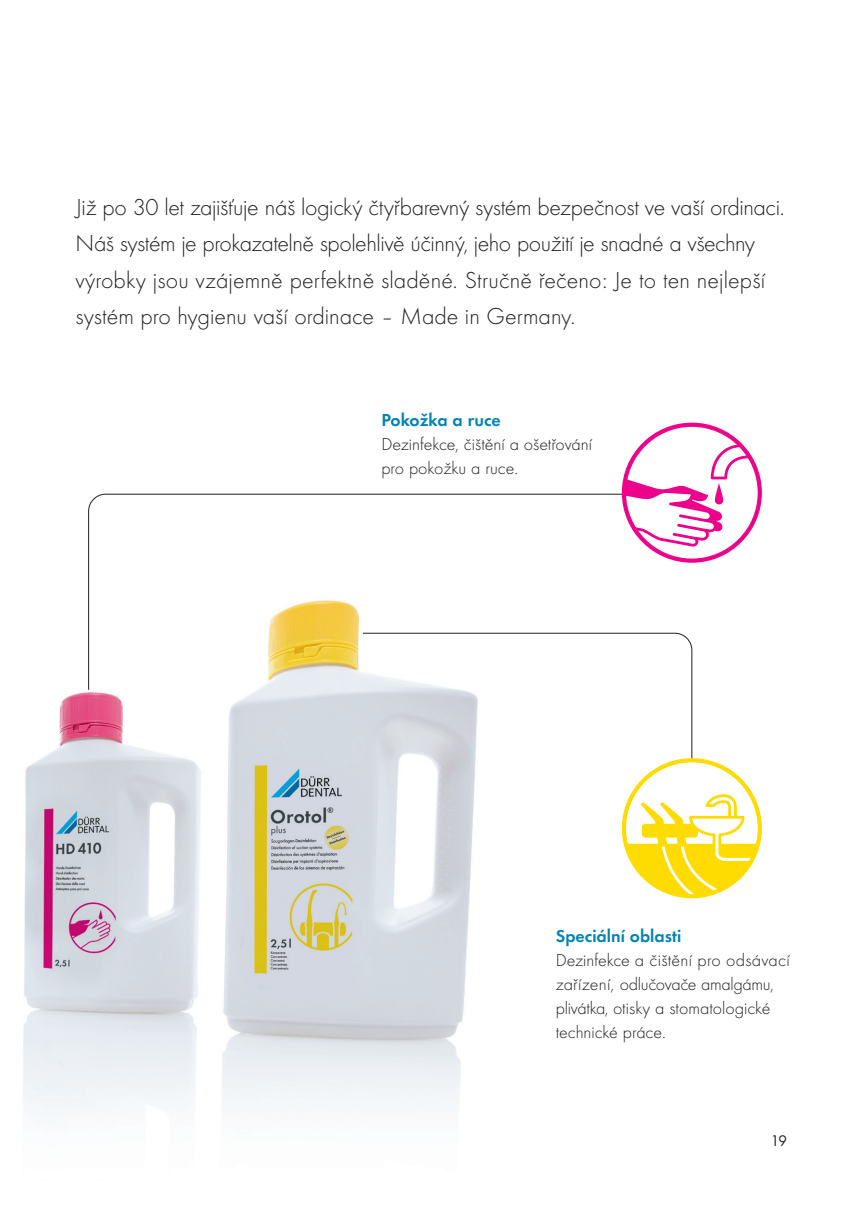
<style>
.page{position:relative;width:862px;height:1214px;background:#fff}
.page>*{position:absolute;margin:0;border:0;box-sizing:border-box;transform-origin:0 0}
.t1{font:300 24px/36px "Futura";letter-spacing:-.015em;color:#231f20}
.t2{font:300 18px/24px "Futura";color:#231f20}
.t3{font:18px "Futura Dem";color:#0083b6}
.t4{font:16px "Futura Boo";color:#231f20;scale:.96 1}
</style>
<div class="page">
<img style="left:23px;top:690px;width:453px;height:424px">
<svg style="left:88px;top:493px;width:534px;height:197px"></svg>
<svg style="left:362px;top:632px;width:330px;height:130px"></svg>
<svg style="left:622px;top:758px;width:140px;height:140px"></svg>
<svg style="left:622px;top:422px;width:140px;height:140px"></svg>
<p class="t1" style="left:76px;top:189px;width:710px">Již po 30 let zajišťuje náš logický čtyřbarevný systém bezpečnost ve vaší ordinaci.<br>Náš systém je prokazatelně spolehlivě účinný, jeho použití je snadné a všechny výrobky jsou vzájemně perfektně sladěné. Stručně řečeno: Je to ten nejlepší systém pro hygienu vaší ordinace – Made in Germany.</p>
<p class="t3" style="left:381px;top:406px;width:121px">Pokožka a ruce</p>
<p class="t2" style="left:381px;top:431px;width:212px">Dezinfekce, čištění a ošetřování pro pokožku a ruce.</p>
<p class="t3" style="left:556px;top:922px;width:127px">Speciální oblasti</p>
<p class="t2" style="left:556px;top:947px;width:235px">Dezinfekce a čištění pro odsávací zařízení, odlučovače amalgámu, plivátka, otisky a stomatologické technické práce.</p>
<p class="t4" style="left:771px;top:1129px;width:18px">19</p>
</div>
